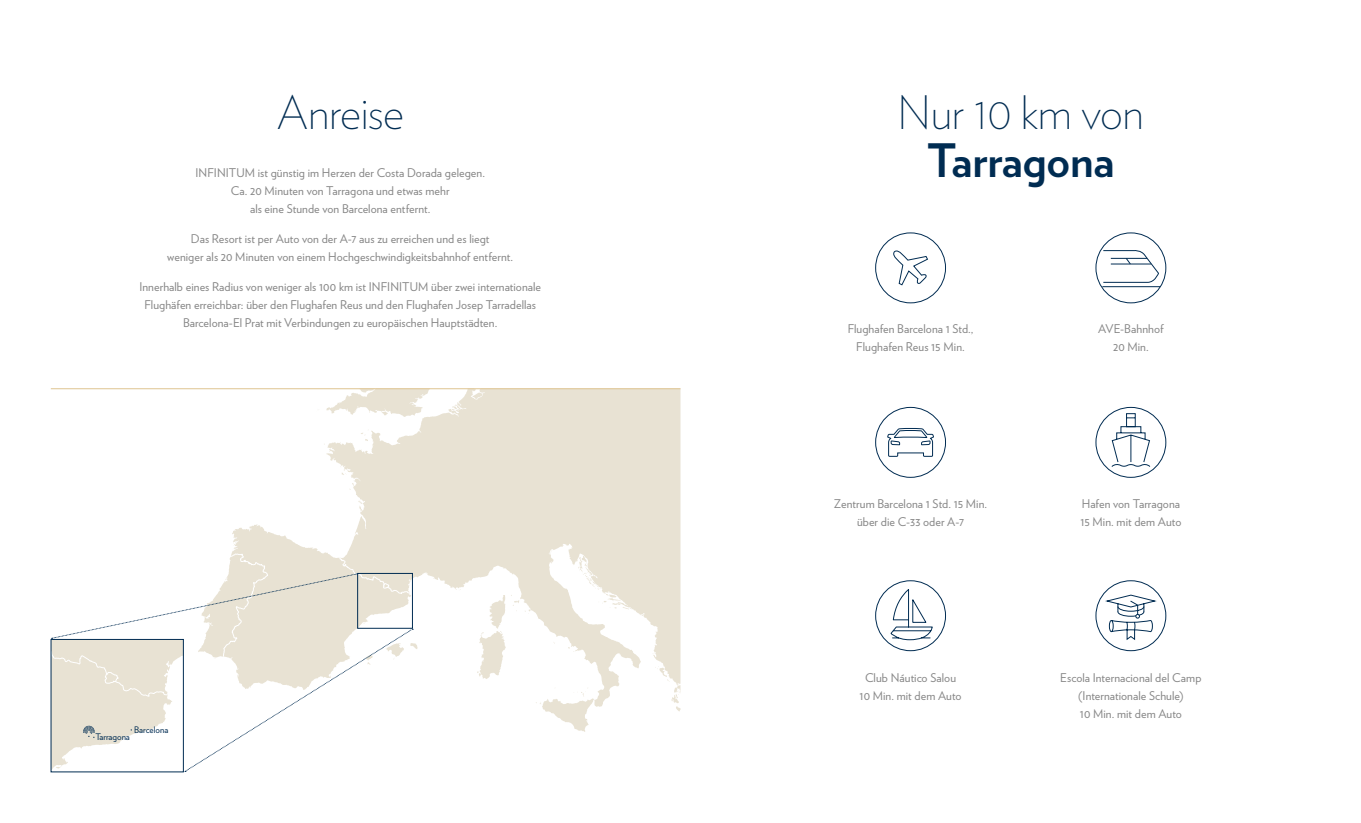
<style>
.page{position:relative;width:1361px;height:823px;background:#fff}
.page>*{position:absolute;margin:0;border:0;box-sizing:border-box;transform-origin:0 0}
.t1{font:200 46px "Verlag";letter-spacing:-.015em;color:#002c52}
.t2{font:700 46px "Verlag";letter-spacing:-.01em;color:#002c52}
.t3{font:12px/18px "Verlag";letter-spacing:.005em;color:#878787;text-align:center}
.t4{font:9px "Verlag";color:#002c52}
</style>
<div class="page">
<svg style="left:542px;top:706px;width:48px;height:25px"></svg>
<svg style="left:676px;top:687px;width:5px;height:24px"></svg>
<svg style="left:198px;top:389px;width:482px;height:317px;fill:#e8e2d3"></svg>
<svg style="left:51px;top:543px;width:366px;height:228px"></svg>
<hr style="left:51px;top:388px;width:629px;height:1px;background:#dfc490">
<div style="left:875px;top:580px;width:71px;height:70px;border:1px solid #002c52;border-radius:50%"></div>
<svg style="left:890px;top:587px;width:43px;height:53px"></svg>
<svg style="left:875px;top:232px;width:71px;height:72px"></svg>
<div style="left:1095px;top:232px;width:71px;height:71px;border:1px solid #002c52;border-radius:50%"></div>
<hr style="left:1102px;top:286px;width:58px;height:1px;background:#002c52">
<svg style="left:1103px;top:250px;width:56px;height:33px"></svg>
<hr style="left:1111px;top:258px;width:36px;height:1px;background:#002c52">
<hr style="left:1111px;top:263px;width:40px;height:1px;background:#002c52">
<div style="left:1095px;top:406px;width:71px;height:71px;border:1px solid #002c52;border-radius:50%"></div>
<svg style="left:1110px;top:412px;width:41px;height:55px"></svg>
<svg style="left:1103px;top:580px;width:56px;height:60px"></svg>
<svg style="left:875px;top:406px;width:71px;height:72px"></svg>
<h1 class="t1" style="left:276px;top:79px;width:130px">Anreise</h1>
<p class="t3" style="left:195px;top:163px;width:291px">INFINITUM ist günstig im Herzen der Costa Dorada gelegen.<br>Ca. 20 Minuten von Tarragona und etwas mehr<br>als eine Stunde von Barcelona entfernt.</p>
<p class="t3" style="left:167px;top:229px;width:347px">Das Resort ist per Auto von der A-7 aus zu erreichen und es liegt<br>weniger als 20 Minuten von einem Hochgeschwindigkeitsbahnhof entfernt.</p>
<p class="t3" style="left:139px;top:277px;width:403px">Innerhalb eines Radius von weniger als 100 km ist INFINITUM über zwei internationale<br>Flughäfen erreichbar: über den Flughafen Reus und den Flughafen Josep Tarradellas<br>Barcelona-El Prat mit Verbindungen zu europäischen Hauptstädten.</p>
<p class="t4" style="left:134px;top:722px;width:36px">Barcelona</p>
<p class="t4" style="left:95px;top:730px;width:36px">Tarragona</p>
<h1 class="t1" style="left:897px;top:79px;width:248px">Nur 10 km von</h1>
<h1 class="t2" style="left:927px;top:124px;width:189px">Tarragona</h1>
<p class="t3" style="left:847px;top:319px;width:127px">Flughafen Barcelona 1 Std.,<br>Flughafen Reus 15 Min.</p>
<p class="t3" style="left:1098px;top:319px;width:67px">AVE-Bahnhof<br>20 Min.</p>
<p class="t3" style="left:834px;top:493px;width:155px">Zentrum Barcelona 1 Std. 15 Min. über die C-33 oder A-7</p>
<p class="t3" style="left:1080px;top:493px;width:103px;text-align:left">Hafen von Tarragona<br>15 Min. mit dem Auto</p>
<p class="t3" style="left:859px;top:667px;width:104px">Club Náutico Salou<br>10 Min. mit dem Auto</p>
<p class="t3" style="left:1060px;top:667px;width:143px">Escola Internacional del Camp (Internationale Schule)<br>10 Min. mit dem Auto</p>
</div>
